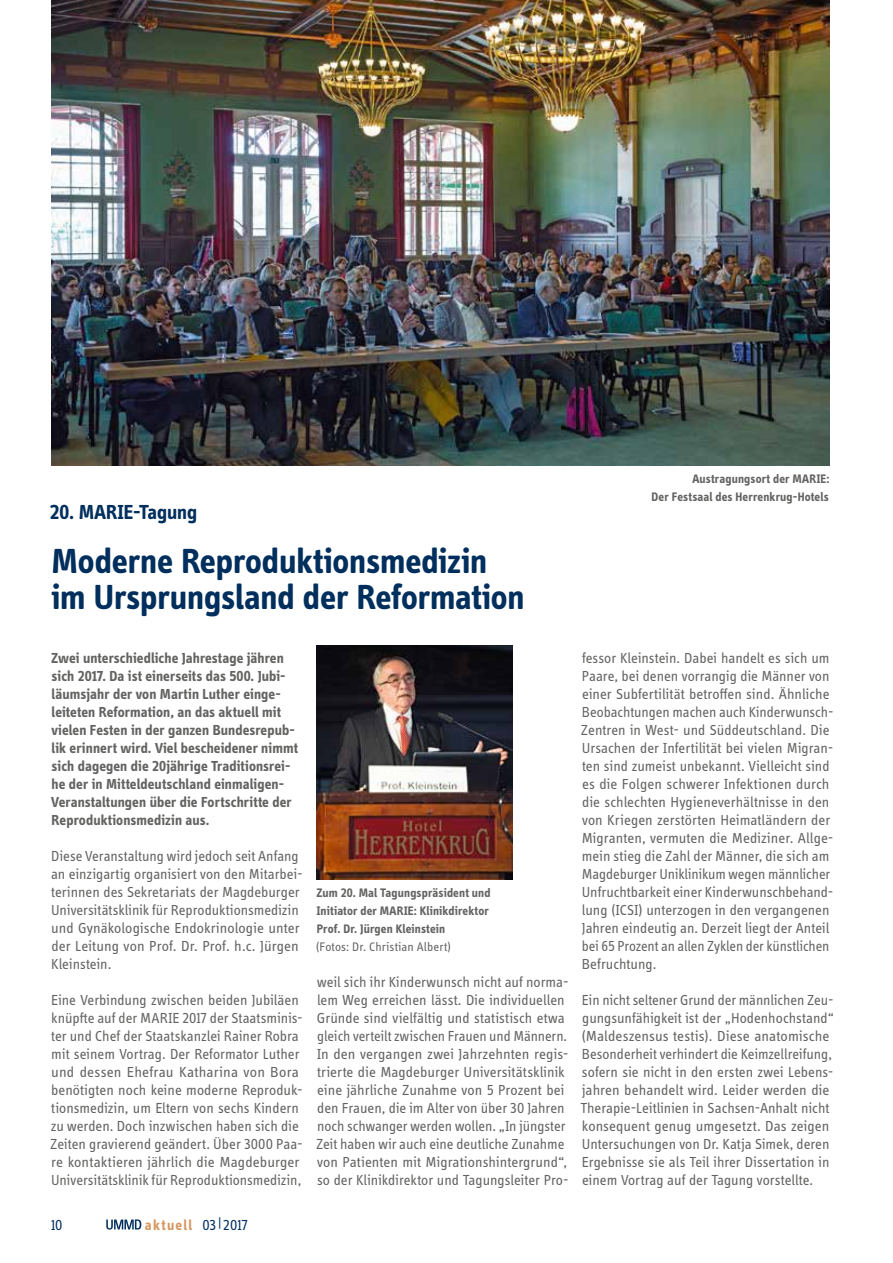
<style>
.page{position:relative;width:893px;height:1263px;background:#fff}
.page>*{position:absolute;margin:0;border:0;box-sizing:border-box;transform-origin:0 0}
.t1{font:700 36px/36px "Info Display OT";letter-spacing:-.005em;color:#002f5d}
.t2{font:700 21px "Info Display OT";color:#002f5d}
.t3{font:15px/18px "Info Display OT";color:#636362}
.t4{font:700 15px/18px "Info Display OT";letter-spacing:.005em;color:#636362}
.t5{font:700 15px "Info Display OT";letter-spacing:.09em;color:#d79863}
.t6{font:15px "Info Display OT";color:#002f5d}
.t7{font:700 12.75px/18px "Info Display OT";letter-spacing:.015em;color:#636362}
.t8{font:12.75px "Info Display OT";letter-spacing:.01em;color:#636362}
.s1{font-weight:400;color:#002f5d}
</style>
<div class="page">
<img style="left:316px;top:645px;width:197px;height:234px">
<img style="left:51px;top:0;width:778px;height:465px">
<svg style="left:106px;top:1219px;width:35px;height:10px"></svg>
<h2 class="t2" style="left:50px;top:499px;width:149px">20. MARIE-Tagung</h2>
<h1 class="t1" style="left:51px;top:543px;width:475px">Moderne Reproduktionsmedizin im Ursprungsland der Reformation</h1>
<p class="t7" style="left:652px;top:470px;width:179px;text-align:right">Austragungsort der MARIE:<br>Der Festsaal des Herrenkrug-Hotels</p>
<p class="t4" style="left:51px;top:649px;width:248px">Zwei unterschiedliche Jahrestage jähren sich 2017. Da ist einerseits das 500. Jubi&shy;läumsjahr der von Martin Luther einge&shy;leiteten Reformation, an das aktuell mit vielen Festen in der ganzen Bundesrepub&shy;lik erinnert wird. Viel bescheidener nimmt sich dagegen die 20jährige Traditionsrei&shy;he der in Mitteldeutschland einmaligen-Veranstaltungen über die Fortschritte der Reproduktionsmedizin aus.</p>
<p class="t3" style="left:51px;top:847px;width:253px">Diese Veranstaltung wird jedoch seit Anfang an einzigartig organisiert von den Mitarbei&shy;terinnen des Sekretariats der Magdeburger Universitätsklinik für Reproduktionsmedizin und Gynäkologische Endokrinologie unter der Leitung von Prof. Dr. Prof. h.c. Jürgen Kleinstein.</p>
<p class="t3" style="left:50px;top:991px;width:254px">Eine Verbindung zwischen beiden Jubiläen knüpfte auf der MARIE 2017 der Staatsminis&shy;ter und Chef der Staatskanzlei Rainer Robra mit seinem Vortrag. Der Reformator Luther und dessen Ehefrau Katharina von Bora benötigten noch keine moderne Reproduk&shy;tionsmedizin, um Eltern von sechs Kindern zu werden. Doch inzwischen haben sich die Zeiten gravierend geändert. Über 3000 Paa&shy;re kontaktieren jährlich die Magdeburger Universitätsklinik für Reproduktionsmedizin,</p>
<p class="t6" style="left:51px;top:1216px;width:13px">10</p>
<p class="t5" style="left:145px;top:1215px;width:105px">aktuell <span class="s1">03|2017</span></p>
<p class="t7" style="left:316px;top:884px;width:176px">Zum 20. Mal Tagungspräsident und<br>Initiator der MARIE: Klinikdirektor<br>Prof. Dr. Jürgen Kleinstein</p>
<p class="t8" style="left:316px;top:939px;width:137px">(Fotos: Dr. Christian Albert)</p>
<p class="t3" style="left:316px;top:973px;width:254px">weil sich ihr Kinderwunsch nicht auf norma&shy;lem Weg erreichen lässt. Die individuellen Gründe sind vielfältig und statistisch etwa gleich verteilt zwischen Frauen und Männern.<br>In den vergangen zwei Jahrzehnten regis&shy;trierte die Magdeburger Universitätsklinik eine jährliche Zunahme von 5 Prozent bei den Frauen, die im Alter von über 30 Jahren noch schwanger werden wollen. „In jüngster Zeit haben wir auch eine deutliche Zunahme von Patienten mit Migrationshintergrund“, so der Klinikdirektor und Tagungsleiter Pro-</p>
<p class="t3" style="left:581px;top:649px;width:254px">fessor Kleinstein. Dabei handelt es sich um Paare, bei denen vorrangig die Männer von einer Subfertilität betroffen sind. Ähnliche Beobachtungen machen auch Kinderwunsch-Zentren in West- und Süddeutschland. Die Ursachen der Infertilität bei vielen Migran&shy;ten sind zumeist unbekannt. Vielleicht sind es die Folgen schwerer Infektionen durch die schlechten Hygieneverhältnisse in den von Kriegen zerstörten Heimatländern der Migranten, vermuten die Mediziner. Allge&shy;mein stieg die Zahl der Männer, die sich am Magdeburger Uniklinikum wegen männlicher Unfruchtbarkeit einer Kinderwunschbehand&shy;lung (ICSI) unterzogen in den vergangenen Jahren eindeutig an. Derzeit liegt der Anteil bei 65 Prozent an allen Zyklen der künstlichen Befruchtung.</p>
<p class="t3" style="left:580px;top:991px;width:255px">Ein nicht seltener Grund der männlichen Zeu&shy;gungsunfähigkeit ist der „Hodenhochstand“ (Maldeszensus testis). Diese anatomische Besonderheit verhindert die Keimzellreifung, sofern sie nicht in den ersten zwei Lebens&shy;jahren behandelt wird. Leider werden die Therapie-Leitlinien in Sachsen-Anhalt nicht konsequent genug umgesetzt. Das zeigen Untersuchungen von Dr. Katja Simek, deren Ergebnisse sie als Teil ihrer Dissertation in einem Vortrag auf der Tagung vorstellte.</p>
</div>
